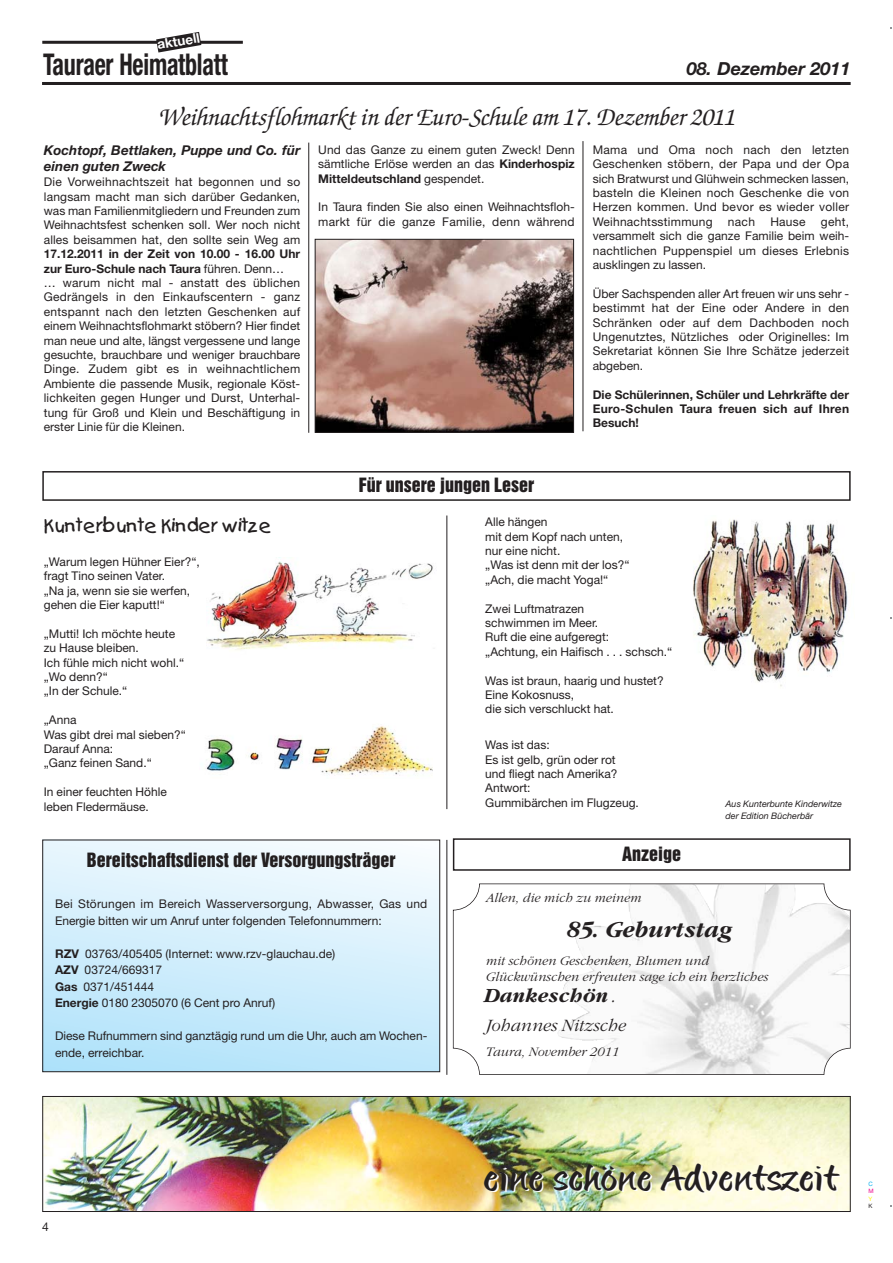
<style>
.page{position:relative;width:893px;height:1263px;background:#fff}
.page>*{position:absolute;margin:0;border:0;box-sizing:border-box;transform-origin:0 0}
.t1{font:33px "Matthia LT";color:#231f20;scale:1.35 1}
.t2{font:700 condensed 30px "Helvetica Neue";letter-spacing:-.01em;color:#231f20;scale:.8 1}
.t3{font:italic 500 25.5px "Zapf Chancery";color:#231f20}
.t4{font:italic 700 24px "Garamond";color:#231f20}
.t5{font:21px "Kid Reg";color:#231f20}
.t6{font:italic 700 21px "Garamond";color:#231f20}
.t7{font:18px "Helvetica Inserat";color:#231f20}
.t8{font:italic 300 18px "Garamond";color:#231f20}
.t9{font:italic 700 18px "Helvetica Neue";color:#231f20}
.t10{font:italic 300 13.5px/16.2px "Garamond";color:#231f20}
.t11{font:italic 700 13.5px/16.2px "Helvetica Neue";color:#231f20}
.t12{font:700 13.5px "Helvetica Neue";color:#fff}
.t13{font:12px/14.4px "Helvetica Neue";color:#231f20}
.t14{font:700 12px/14.4px "Helvetica Neue";letter-spacing:.02em;color:#231f20;text-align:justify}
.t15{font:italic 9px/12.3px "Helvetica Neue";color:#231f20}
.t16{font:6px "Helvetica Neue";color:#00adef}
.t17{font:6px "Helvetica Neue";color:#ec008c}
.t18{font:6px "Helvetica Neue";color:#fff200}
.t19{font:6px "Helvetica Neue";color:#231f20}
.s1{font-weight:700}
.s2{font-weight:300}
</style>
<div class="page">
<img style="left:693px;top:519px;width:155px;height:168px">
<hr style="left:42px;top:82px;width:808px;height:3px;background:#231f20">
<hr style="left:42px;top:41px;width:201px;height:3px;background:#231f20">
<svg style="left:156px;top:32px;width:45px;height:21px"></svg>
<div style="left:43px;top:840px;width:396px;height:232px;background:linear-gradient(to bottom,#f2fafe,#b5e4fa)"></div>
<div style="left:42px;top:840px;width:398px;height:232px;border:1px solid #231f20"></div>
<div style="left:453px;top:838px;width:397px;height:33px;border:2px solid #231f20"></div>
<img style="left:44px;top:1098px;width:804px;height:112px">
<div style="left:42px;top:1096px;width:808px;height:116px;border:1px solid #231f20"></div>
<img style="left:317px;top:241px;width:255px;height:190px">
<div style="left:315px;top:239px;width:259px;height:194px;border:1px solid #231f20"></div>
<hr style="left:308px;top:143px;width:1px;height:290px;background:#231f20">
<hr style="left:582px;top:141px;width:1px;height:290px;background:#231f20">
<img style="left:557px;top:886px;width:290px;height:186px">
<div style="left:453px;top:883px;width:397px;height:192px;border:2px solid #231f20;border-radius:26px"></div>
<img style="left:206px;top:726px;width:226px;height:50px">
<img style="left:207px;top:557px;width:226px;height:93px">
<div style="left:42px;top:471px;width:808px;height:30px;border:2px solid #231f20"></div>
<hr style="left:446px;top:516px;width:1px;height:293px;background:#231f20">
<hr style="left:446px;top:840px;width:1px;height:235px;background:#231f20">
<p class="t12" style="left:156px;top:40px;width:44px;rotate:-10deg">aktuell</p>
<h2 class="t2" style="left:43px;top:53px;width:232px">Tauraer Heimatblatt</h2>
<h3 class="t9" style="left:686px;top:62px;width:165px">08. Dezember 2011</h3>
<h3 class="t3" style="left:158px;top:107px;width:578px">Weihnachtsflohmarkt in der Euro-Schule am 17. Dezember 2011</h3>
<p class="t11" style="left:44px;top:143px;width:258px">Kochtopf, Bettlaken, Puppe und Co. für einen guten Zweck</p>
<p class="t13" style="left:44px;top:176px;width:258px;text-align:justify">Die Vorweihnachtszeit hat begonnen und so langsam macht man sich darüber Gedanken, was man Familienmitgliedern und Freunden zum Weihnachtsfest schenken soll. Wer noch nicht alles beisammen hat, den sollte sein Weg am</p>
<p class="t13" style="left:44px;top:248px;width:258px"><span class="s1">17.12.2011 in der Zeit von 10.00 - 16.00 Uhr zur Euro-Schule nach Taura</span> führen. Denn…<br>… warum nicht mal - anstatt des üblichen Gedrängels in den Einkaufscentern - ganz entspannt nach den letzten Geschenken auf einem Weihnachtsflohmarkt stöbern? Hier findet man neue und alte, längst vergessene und lange gesuchte, brauchbare und weniger brauchbare Dinge. Zudem gibt es in weihnachtlichem Ambiente die passende Musik, regionale Köst&shy;lichkeiten gegen Hunger und Durst, Unterhal&shy;tung für Groß und Klein und Beschäftigung in erster Linie für die Kleinen.</p>
<p class="t13" style="left:318px;top:144px;width:258px;text-align:justify">Und das Ganze zu einem guten Zweck! Denn sämtliche Erlöse werden an das <span class="s1">Kinderhospiz Mitteldeutschland</span> gespendet.</p>
<p class="t13" style="left:318px;top:201px;width:258px">In Taura finden Sie also einen Weihnachtsfloh&shy;markt für die ganze Familie, denn während</p>
<p class="t13" style="left:592px;top:144px;width:258px;text-align:justify">Mama und Oma noch nach den letzten Geschenken stöbern, der Papa und der Opa sich Bratwurst und Glühwein schmecken lassen, basteln die Kleinen noch Geschenke die von Herzen kommen. Und bevor es wieder voller Weihnachtsstimmung</p>
<p class="t13" style="left:592px;top:216px;width:258px;text-align:justify;text-indent:228px">geht, versammelt sich die ganze Familie beim weih&shy;nachtlichen Puppenspiel um dieses Erlebnis ausklingen zu lassen.</p>
<p class="t13" style="left:592px;top:288px;width:258px;text-align:justify">Über Sachspenden aller Art freuen wir uns sehr - bestimmt hat der Eine oder Andere in den Schränken oder auf dem Dachboden noch Ungenutztes, Nützliches oder Originelles: Im Sekretariat können Sie Ihre Schätze jederzeit abgeben.</p>
<p class="t14" style="left:592px;top:388px;width:258px">Die Schülerinnen, Schüler und Lehrkräfte der Euro-Schulen Taura freuen sich auf Ihren Besuch!</p>
<p class="t13" style="left:728px;top:216px;width:29px">nach</p>
<p class="t13" style="left:770px;top:216px;width:37px">Hause</p>
<h3 class="t5" style="left:44px;top:518px;width:229px">Kunterbunte Kinder witze</h3>
<p class="t13" style="left:44px;top:556px;width:157px">„Warum legen Hühner Eier?“, fragt Tino seinen Vater.<br>„Na ja, wenn sie sie werfen, gehen die Eier kaputt!“</p>
<p class="t13" style="left:44px;top:628px;width:142px">„Mutti! Ich möchte heute zu Hause bleiben.<br>Ich fühle mich nicht wohl.“ „Wo denn?“<br>„In der Schule.“</p>
<p class="t13" style="left:44px;top:714px;width:143px">„Anna<br>Was gibt drei mal sieben?“<br>Darauf Anna:<br>„Ganz feinen Sand.“</p>
<p class="t13" style="left:44px;top:786px;width:124px">In einer feuchten Höhle leben Fledermäuse.</p>
<h3 class="t7" style="left:359px;top:478px;width:177px">Für unsere jungen Leser</h3>
<p class="t13" style="left:485px;top:516px;width:146px">Alle hängen<br>mit dem Kopf nach unten, nur eine nicht.<br>„Was ist denn mit der los?“ „Ach, die macht Yoga!“</p>
<p class="t13" style="left:485px;top:602px;width:188px">Zwei Luftmatrazen<br>schwimmen im Meer.<br>Ruft die eine aufgeregt:<br>„Achtung, ein Haifisch . . . schsch.“</p>
<p class="t13" style="left:485px;top:674px;width:180px">Was ist braun, haarig und hustet?<br>Eine Kokosnuss,<br>die sich verschluckt hat.</p>
<p class="t13" style="left:485px;top:739px;width:155px">Was ist das:<br>Es ist gelb, grün oder rot und fliegt nach Amerika?<br>Antwort:<br>Gummibärchen im Flugzeug.</p>
<p class="t15" style="left:725px;top:798px;width:118px">Aus Kunterbunte Kinderwitze der Edition Bücherbär</p>
<h3 class="t7" style="left:87px;top:852px;width:310px">Bereitschaftsdienst der Versorgungsträger</h3>
<p class="t13" style="left:55px;top:897px;width:374px;line-height:16.5px">Bei Störungen im Bereich Wasserversorgung, Abwasser, Gas und<br>Energie bitten wir um Anruf unter folgenden Telefonnummern:</p>
<p class="t13" style="left:55px;top:947px;width:282px;line-height:16.5px"><span class="s1">RZV</span> 03763/405405 (Internet: www.rzv-glauchau.de)<br><span class="s1">AZV</span> 03724/669317<br><span class="s1">Gas</span> 0371/451444<br><span class="s1">Energie</span> 0180 2305070 (6 Cent pro Anruf)</p>
<p class="t13" style="left:55px;top:1029px;width:374px;line-height:16.5px">Diese Rufnummern sind ganztägig rund um die Uhr, auch am Wochen&shy;ende, erreichbar.</p>
<h3 class="t7" style="left:622px;top:846px;width:60px">Anzeige</h3>
<p class="t10" style="left:485px;top:891px;width:157px">Allen, die mich zu meinem</p>
<h3 class="t4" style="left:568px;top:921px;width:167px">85. Geburtstag</h3>
<p class="t10" style="left:485px;top:953px;width:284px">mit schönen Geschenken, Blumen und<br>Glückwünschen erfreuten sage ich ein herzliches</p>
<h3 class="t6" style="left:485px;top:988px;width:131px">Dankeschön<span class="s2">.</span></h3>
<h3 class="t8" style="left:485px;top:1019px;width:141px">Johannes Nitzsche</h3>
<p class="t10" style="left:485px;top:1045px;width:135px">Taura, November 2011</p>
<p class="t13" style="left:42px;top:1221px;width:8px">4</p>
<h1 class="t1" style="left:483px;top:1162px;width:264px">eine schöne Adventszeit</h1>
<p class="t16" style="left:868px;top:1182px;width:6px">C</p>
<p class="t17" style="left:868px;top:1189px;width:7px">M</p>
<p class="t18" style="left:868px;top:1196px;width:5px">Y</p>
<p class="t19" style="left:868px;top:1204px;width:6px">K</p>
</div>
